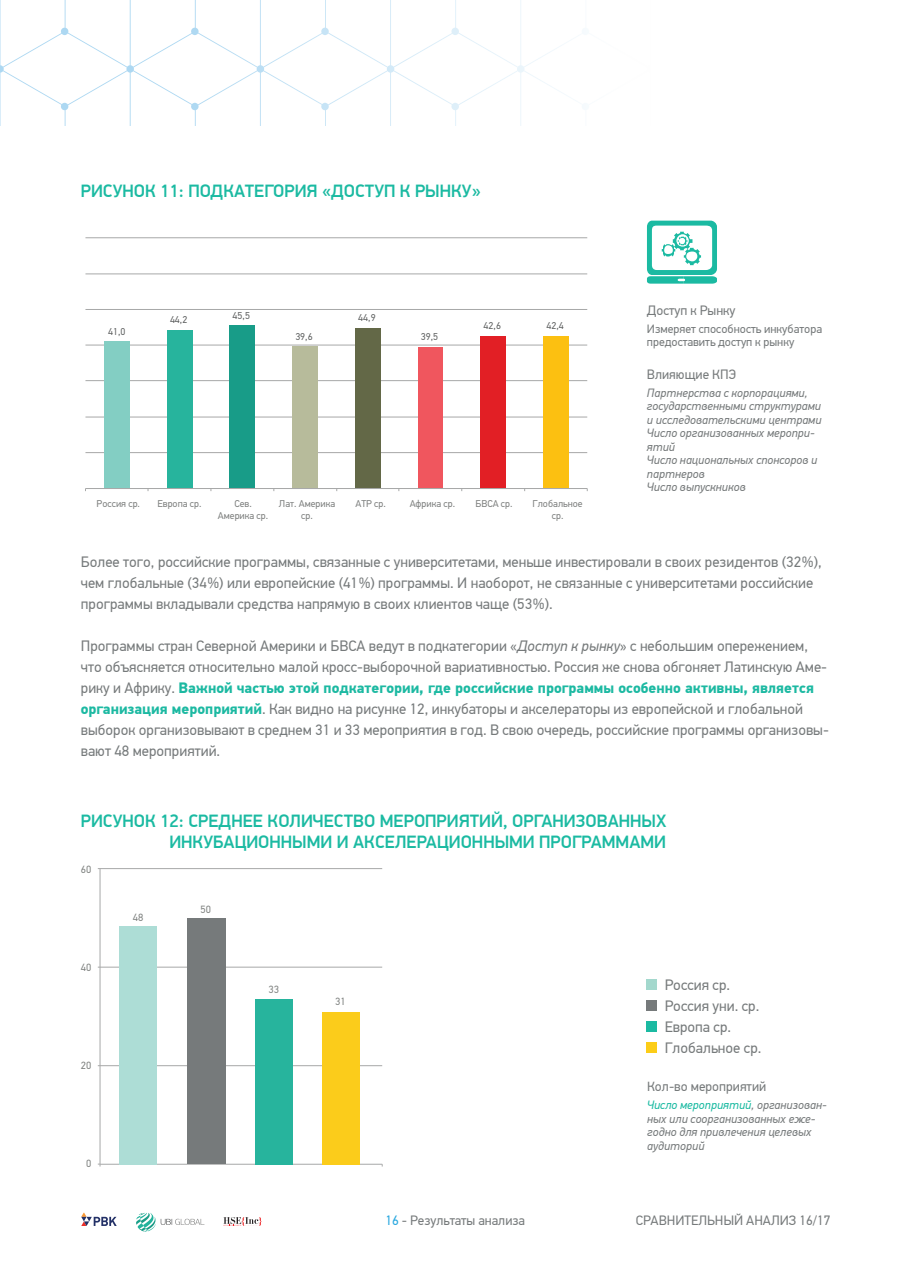
<style>
.page{position:relative;width:902px;height:1280px;background:#fff}
.page>*{position:absolute;margin:0;border:0;box-sizing:border-box;transform-origin:0 0}
.t1{font:500 18px/21px "PF Din Display Pro";color:#1bbaa2;text-align:right}
.t2{font:15px/21px "PF Din Text Pro";color:#767a7b}
.t3{font:13.5px "PF Din Text Pro";color:#767a7b}
.t4{font:italic 12px/13.5px "PF Din Text Pro";color:#767a7b}
.t5{font:12px/13.5px "PF Din Text Pro";color:#767a7b}
.t6{font:10.5px "PF Din Text Pro";color:#7f8280}
.t7{font:9.9px/11.9px "PF Din Text Pro";color:#7f8180;text-align:center}
.t8{font:9.9px "PF Din Text Pro";color:#5f6161}
.s1{font-style:italic}
.s2{font-weight:700;color:#1cb9a2}
.s3{color:#1bbaa2}
.s4{color:#28a7df}
</style>
<div class="page">
<svg style="left:136px;top:1213px;width:68px;height:19px"></svg>
<svg style="left:223px;top:1217px;width:38px;height:9px"></svg>
<svg style="left:81px;top:1213px;width:36px;height:13px"></svg>
<svg style="left:0;top:0;width:569px;height:125px"></svg>
<hr style="left:85px;top:452px;width:502px;height:1px;background:#a7a8a8">
<hr style="left:85px;top:417px;width:502px;height:1px;background:#a7a8a8">
<hr style="left:85px;top:380px;width:502px;height:1px;background:#a7a8a8">
<hr style="left:85px;top:345px;width:502px;height:1px;background:#a7a8a8">
<hr style="left:85px;top:309px;width:502px;height:1px;background:#a7a8a8">
<hr style="left:85px;top:273px;width:502px;height:1px;background:#a7a8a8">
<hr style="left:85px;top:237px;width:502px;height:1px;background:#a7a8a8">
<div style="left:104px;top:342px;width:25px;height:146px;background:#83cec3"></div>
<div style="left:167px;top:330px;width:25px;height:158px;background:#27b49d"></div>
<div style="left:230px;top:325px;width:25px;height:163px;background:#189c88"></div>
<div style="left:292px;top:347px;width:25px;height:141px;background:#b7bb9b"></div>
<div style="left:355px;top:328px;width:25px;height:160px;background:#636847"></div>
<div style="left:481px;top:336px;width:25px;height:152px;background:#e21f25"></div>
<div style="left:543px;top:336px;width:25px;height:152px;background:#fcc011"></div>
<div style="left:418px;top:347px;width:25px;height:141px;background:#f0565e"></div>
<hr style="left:85px;top:488px;width:502px;height:1px;background:#a7a8a8">
<svg style="left:647px;top:221px;width:70px;height:63px"></svg>
<hr style="left:98px;top:967px;width:284px;height:1px;background:#a7a8a8">
<hr style="left:98px;top:868px;width:284px;height:1px;background:#a7a8a8">
<hr style="left:98px;top:1065px;width:284px;height:1px;background:#a7a8a8">
<hr style="left:100px;top:869px;width:1px;height:295px;background:#a7a8a8">
<hr style="left:100px;top:1164px;width:282px;height:1px;background:#a7a8a8">
<div style="left:322px;top:1012px;width:38px;height:152px;background:#fbcc1b"></div>
<div style="left:255px;top:999px;width:38px;height:165px;background:#27b49d"></div>
<div style="left:119px;top:926px;width:38px;height:238px;background:#adddd6"></div>
<div style="left:187px;top:918px;width:38px;height:246px;background:#767a7b"></div>
<div style="left:646px;top:979px;width:11px;height:11px;background:#a3d8cd"></div>
<div style="left:646px;top:1000px;width:11px;height:11px;background:#767a7b"></div>
<div style="left:646px;top:1021px;width:11px;height:10px;background:#1bbaa2"></div>
<div style="left:646px;top:1042px;width:11px;height:10px;background:#fccd18"></div>
<p class="t1" style="left:81px;top:181px;width:22px">Рисуно</p>
<p class="t1" style="left:145px;top:181px;width:337px">к 11: ПОДКАТЕГОРИЯ «ДОСТУП К РЫНКУ»</p>
<p class="t8" style="left:108px;top:325px;width:19px">41,0</p>
<p class="t8" style="left:170px;top:314px;width:19px">44,2</p>
<p class="t8" style="left:232px;top:309px;width:19px">45,5</p>
<p class="t8" style="left:295px;top:330px;width:19px">39,6</p>
<p class="t8" style="left:358px;top:311px;width:19px">44,9</p>
<p class="t8" style="left:421px;top:331px;width:19px">39,5</p>
<p class="t8" style="left:483px;top:320px;width:19px">42,6</p>
<p class="t8" style="left:546px;top:320px;width:19px">42,4</p>
<p class="t7" style="left:97px;top:497px;width:45px">Россия ср.</p>
<p class="t7" style="left:157px;top:497px;width:45px">Европа ср.</p>
<p class="t7" style="left:218px;top:497px;width:52px">Сев.<br>Америка ср.</p>
<p class="t7" style="left:279px;top:497px;width:58px">Лат. Америка</p>
<p class="t7" style="left:355px;top:497px;width:32px">АТР ср.</p>
<p class="t7" style="left:301px;top:509px;width:13px">ср.</p>
<p class="t7" style="left:409px;top:497px;width:47px">Африка ср.</p>
<p class="t7" style="left:475px;top:497px;width:39px">БВСА ср.</p>
<p class="t7" style="left:532px;top:497px;width:52px">Глобальное ср.</p>
<p class="t3" style="left:647px;top:302px;width:90px">Доступ к Рынку</p>
<p class="t5" style="left:647px;top:322px;width:177px">Измеряет способность инкубатора предоставить доступ к рынку</p>
<p class="t3" style="left:647px;top:366px;width:91px">Влияющие КПЭ</p>
<p class="t4" style="left:647px;top:386px;width:176px">Партнерства с корпорациями, государственными структурами и исследовательскими центрами<br>Число организованных меропри&shy;ятий<br>Число национальных спонсоров и партнеров<br>Число выпускников</p>
<p class="t2" style="left:81px;top:551px;width:742px">Более того, российские программы, связанные с университетами, меньше инвестировали в своих резидентов (32%), чем глобальные (34%) или европейские (41%) программы. И наоборот, не связанные с университетами российские программы вкладывали средства напрямую в своих клиентов чаще (53%).</p>
<p class="t2" style="left:81px;top:635px;width:749px">Программы стран Северной Америки и БВСА ведут в подкатегории «<span class="s1">Доступ к рынку</span>» с небольшим опережением, что объясняется относительно малой кросс-выборочной вариативностью. Россия же снова обгоняет Латинскую Аме&shy;рику и Африку. <span class="s2">Важной частью этой подкатегории, где российские программы особенно активны, является организация мероприятий</span>. Как видно на рисунке 12, инкубаторы и акселераторы из европейской и глобальной выборок организовывают в среднем 31 и 33 мероприятия в год. В свою очередь, российские программы организовы&shy;вают 48 мероприятий.</p>
<p class="t1" style="left:81px;top:811px;width:22px">Рисуно</p>
<p class="t1" style="left:145px;top:811px;width:522px">к 12: СРЕДНЕЕ КОЛИЧЕСТВО МЕРОПРИЯТИЙ, ОРГАНИЗОВАННЫХ<br>ИНКУБАЦИОННЫМИ И АКСЕЛЕРАЦИОННЫМИ ПРОГРАММАМИ</p>
<p class="t6" style="left:81px;top:863px;width:12px">60</p>
<p class="t6" style="left:81px;top:961px;width:12px">40</p>
<p class="t6" style="left:81px;top:1059px;width:12px">20</p>
<p class="t6" style="left:86px;top:1157px;width:7px">0</p>
<p class="t6" style="left:133px;top:911px;width:12px">48</p>
<p class="t6" style="left:200px;top:903px;width:12px">50</p>
<p class="t6" style="left:268px;top:983px;width:12px">33</p>
<p class="t6" style="left:335px;top:996px;width:12px">31</p>
<p class="t2" style="left:664px;top:974px;width:98px">Россия ср.<br>Россия уни. ср.<br>Европа ср.<br>Глобальное ср.</p>
<p class="t3" style="left:647px;top:1079px;width:121px">Кол-во мероприятий</p>
<p class="t4" style="left:647px;top:1098px;width:181px"><span class="s3">Число мероприятий</span>, организован&shy;ных или соорганизованных еже&shy;годно для привлечения целевых аудиторий</p>
<p class="t3" style="left:385px;top:1212px;width:141px"><span class="s4">16</span> - Результаты анализа</p>
<p class="t3" style="left:636px;top:1212px;width:196px">СРАВНИТЕЛЬНЫЙ АНАЛИЗ 16/17</p>
</div>
